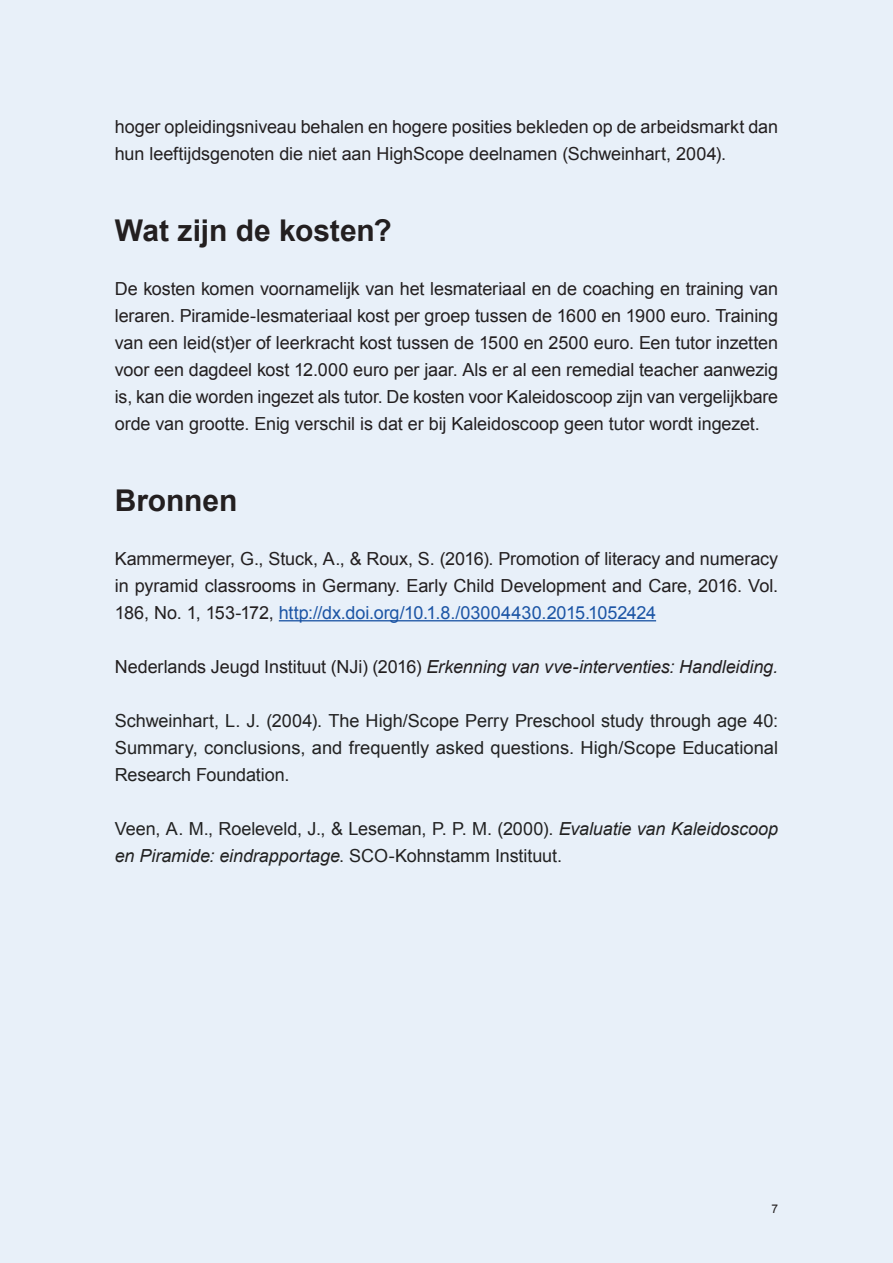
<style>
.page{position:relative;width:893px;height:1263px;background:#e8f0f9}
.page>*{position:absolute;margin:0;border:0;box-sizing:border-box;transform-origin:0 0}
.Subheader_not_number{font:700 30px "Arial";letter-spacing:-.005em;color:#231f20}
.t1{font:18px/27px "Arial";letter-spacing:-.005em;color:#231f20;text-align:justify}
.t2{font:18px/27px "Arial";letter-spacing:-.005em;color:#222;text-align:justify}
.t3{font:italic 18px "Arial";letter-spacing:-.005em;color:#231f20}
.t4{font:12px "Arial";color:#231f20}
.s1{color:#1c55a5}
.s2{font-style:normal}
.s3{color:#222}
.s4{font-style:italic}
</style>
<div class="page">
<hr style="left:279px;top:620px;width:377px;height:1px;background:#1c55a5">
<p class="t1" style="left:115px;top:113px;width:665px">hoger opleidingsniveau behalen en hogere posities bekleden op de arbeidsmarkt dan hun leeftijdsgenoten die niet aan HighScope deelnamen (Schweinhart, 2004).</p>
<p class="Subheader_not_number" style="left:115px;top:211px;width:278px">Wat zijn de kosten?</p>
<p class="t1" style="left:115px;top:275px;width:665px">De kosten komen voornamelijk van het lesmateriaal en de coaching en training van leraren. Piramide-lesmateriaal kost per groep tussen de 1600 en 1900 euro. Training van een leid(st)er of leerkracht kost tussen de 1500 en 2500 euro. Een tutor inzetten voor een dagdeel kost 12.000 euro per jaar. Als er al een remedial teacher aanwezig is, kan die worden ingezet als tutor. De kosten voor Kaleidoscoop zijn van vergelijkbare orde van grootte. Enig verschil is dat er bij Kaleidoscoop geen tutor wordt ingezet.</p>
<p class="Subheader_not_number" style="left:115px;top:481px;width:124px">Bronnen</p>
<p class="t1" style="left:115px;top:545px;width:665px">Kammermeyer, G., Stuck, A., &amp; Roux, S. (2016). Promotion of literacy and numeracy in pyramid classrooms in Germany. Early Child Development and Care, 2016. Vol.<br>186, No. 1, 153-172, <span class="s1">http://dx.doi.org/10.1.8./03004430.2015.1052424</span></p>
<p class="t3" style="left:115px;top:655px;width:665px"><span class="s2">Nederlands Jeugd Instituut (NJi) (2016)</span> Erkenning van vve-interventies: Handleiding<span class="s3">.</span></p>
<p class="t2" style="left:115px;top:707px;width:665px">Schweinhart, L. J. (2004). The High/Scope Perry Preschool study through age 40:<br>Summary, conclusions, and frequently asked questions. High/Scope Educational Research Foundation.</p>
<p class="t2" style="left:115px;top:815px;width:665px">Veen, A. M., Roeleveld, J., &amp; Leseman, P. P. M. (2000). <span class="s4">Evaluatie van Kaleidoscoop en Piramide: eindrapportage</span>. SCO-Kohnstamm Instituut.</p>
<p class="t4" style="left:771px;top:1201px;width:8px">7</p>
</div>
